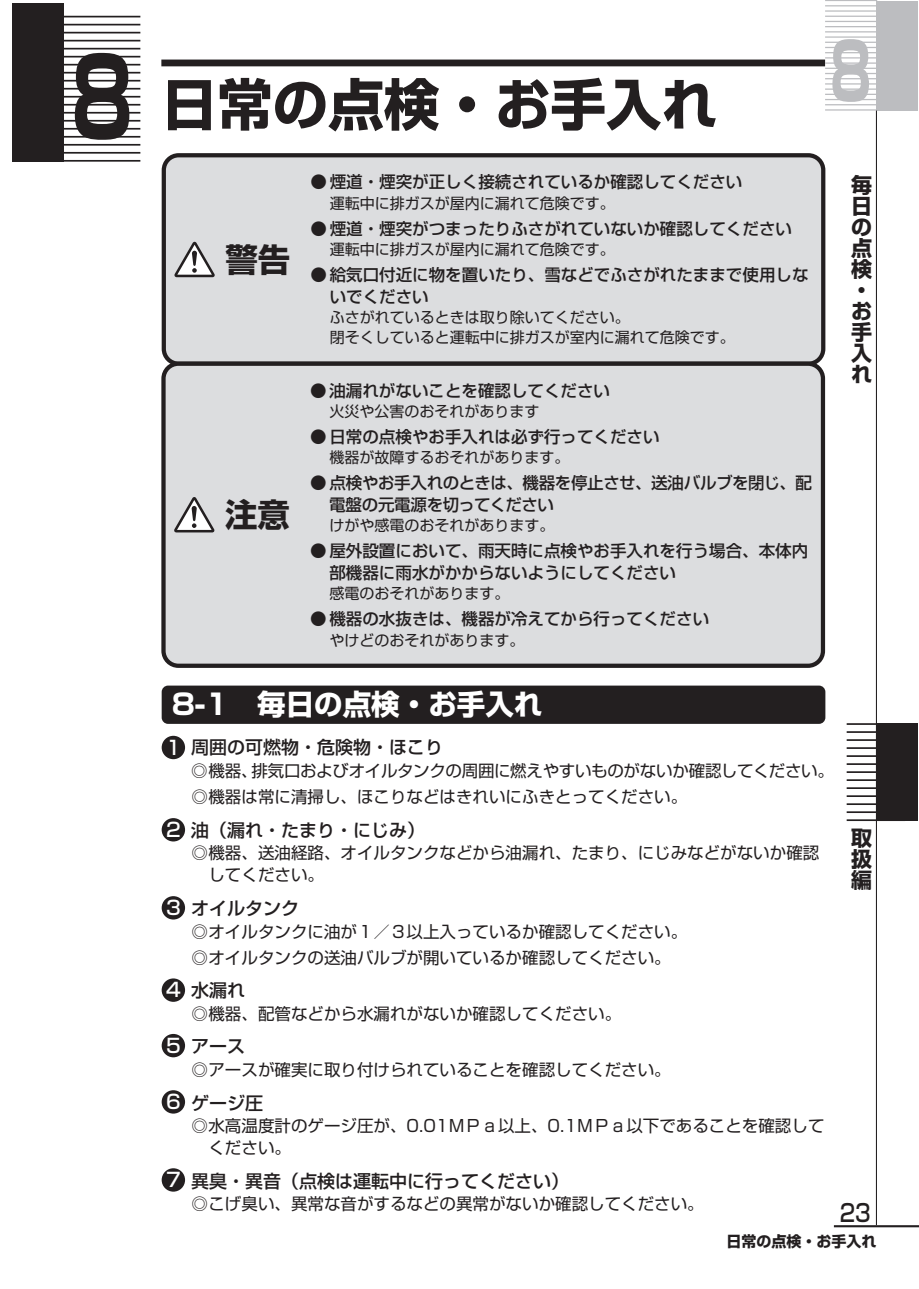
<style>
.page{position:relative;width:919px;height:1289px;background:#fff}
.page>*{position:absolute;margin:0;border:0;box-sizing:border-box;transform-origin:0 0}
.t1{font:700 108px "Shin Go Pro";color:#231f20;scale:.7 1}
.t2{font:700 78px "Shin Go Pro";color:#bcbdc0;scale:.65 1}
.見出し1_章{font:700 55.5px "Shin Go Pro";color:#231f20}
.PLタイトル{font:700 32.4px "Shin Go Pro";color:#231f20}
.t3{font:700 28.5px "Shin Go Pro";color:#fff}
.t4{font:500 24px "Shin Go Pro";color:#231f20;scale:.85 1}
.t5{font:700 21px/21px "Shin Go Pro";color:#231f20;text-align:justify}
.番号{font:500 19.35px "Shin Go Pro";color:#fff}
.本文_12pt-M{font:500 18px "Shin Go Pro";color:#231f20}
.t6{font:16.5px/21.8px "Shin Go Pro";color:#231f20}
.t7{font:500 16.5px/21.8px "Shin Go Pro";color:#231f20}
.t8{font:500 16.5px/21.8px "Shin Go Pro";letter-spacing:-.025em;color:#231f20}
.t9{font:16.5px "Shin Go Pro";letter-spacing:-.02em;color:#231f20}
.PL文字小_本文中{font:15px/20.2px "Shin Go Pro";color:#231f20}
.t10{font:700 15px "Shin Go Pro";color:#231f20}
</style>
<div class="page">
<hr style="left:833px;top:1225px;width:85px;height:2px;background:#231f20">
<div style="left:161px;top:60px;width:664px;height:6px;background:#231f20"></div>
<div style="left:876px;top:1px;width:42px;height:110px;background:#bcbdc0"></div>
<div style="left:876px;top:723px;width:41px;height:98px;background:#231f20"></div>
<hr style="left:846px;top:723px;width:59px;height:2px;background:#231f20">
<hr style="left:846px;top:731px;width:59px;height:2px;background:#231f20">
<hr style="left:846px;top:739px;width:59px;height:2px;background:#231f20">
<hr style="left:846px;top:747px;width:59px;height:2px;background:#231f20">
<hr style="left:846px;top:755px;width:59px;height:2px;background:#231f20">
<hr style="left:846px;top:763px;width:59px;height:2px;background:#231f20">
<hr style="left:846px;top:771px;width:59px;height:2px;background:#231f20">
<hr style="left:846px;top:779px;width:59px;height:2px;background:#231f20">
<hr style="left:846px;top:787px;width:59px;height:2px;background:#231f20">
<hr style="left:846px;top:795px;width:59px;height:2px;background:#231f20">
<hr style="left:846px;top:803px;width:59px;height:2px;background:#231f20">
<hr style="left:846px;top:811px;width:59px;height:2px;background:#231f20">
<hr style="left:846px;top:819px;width:59px;height:2px;background:#231f20">
<div style="left:13px;top:3px;width:51px;height:159px;background:#231f20"></div>
<hr style="left:42px;top:16px;width:98px;height:1px;background:#231f20">
<hr style="left:42px;top:24px;width:98px;height:1px;background:#231f20">
<hr style="left:42px;top:32px;width:98px;height:1px;background:#231f20">
<hr style="left:42px;top:40px;width:98px;height:1px;background:#231f20">
<hr style="left:42px;top:48px;width:98px;height:1px;background:#231f20">
<hr style="left:42px;top:56px;width:98px;height:1px;background:#231f20">
<hr style="left:42px;top:64px;width:98px;height:1px;background:#231f20">
<hr style="left:42px;top:72px;width:98px;height:1px;background:#231f20">
<hr style="left:42px;top:80px;width:98px;height:2px;background:#231f20">
<hr style="left:42px;top:88px;width:98px;height:2px;background:#231f20">
<hr style="left:42px;top:96px;width:98px;height:2px;background:#231f20">
<hr style="left:42px;top:104px;width:98px;height:2px;background:#231f20">
<hr style="left:42px;top:112px;width:98px;height:2px;background:#231f20">
<hr style="left:42px;top:120px;width:98px;height:2px;background:#231f20">
<hr style="left:42px;top:128px;width:98px;height:2px;background:#231f20">
<hr style="left:42px;top:136px;width:98px;height:2px;background:#231f20">
<hr style="left:42px;top:144px;width:98px;height:2px;background:#231f20">
<hr style="left:42px;top:152px;width:98px;height:2px;background:#231f20">
<hr style="left:42px;top:160px;width:98px;height:2px;background:#231f20">
<hr style="left:825px;top:16px;width:52px;height:1px;background:#bcbdc0">
<hr style="left:825px;top:21px;width:52px;height:1px;background:#bcbdc0">
<hr style="left:825px;top:26px;width:52px;height:1px;background:#bcbdc0">
<hr style="left:825px;top:31px;width:52px;height:1px;background:#bcbdc0">
<hr style="left:825px;top:37px;width:52px;height:1px;background:#bcbdc0">
<hr style="left:825px;top:42px;width:52px;height:1px;background:#bcbdc0">
<hr style="left:825px;top:47px;width:52px;height:1px;background:#bcbdc0">
<hr style="left:825px;top:52px;width:52px;height:1px;background:#bcbdc0">
<hr style="left:825px;top:57px;width:52px;height:1px;background:#bcbdc0">
<hr style="left:825px;top:63px;width:52px;height:1px;background:#bcbdc0">
<hr style="left:825px;top:68px;width:52px;height:1px;background:#bcbdc0">
<hr style="left:825px;top:73px;width:52px;height:1px;background:#bcbdc0">
<hr style="left:825px;top:78px;width:52px;height:1px;background:#bcbdc0">
<hr style="left:825px;top:83px;width:52px;height:1px;background:#bcbdc0">
<hr style="left:825px;top:89px;width:52px;height:1px;background:#bcbdc0">
<hr style="left:825px;top:94px;width:52px;height:1px;background:#bcbdc0">
<hr style="left:825px;top:99px;width:52px;height:1px;background:#bcbdc0">
<hr style="left:825px;top:104px;width:52px;height:1px;background:#bcbdc0">
<hr style="left:825px;top:109px;width:52px;height:1px;background:#bcbdc0">
<hr style="left:825px;top:11px;width:52px;height:1px;background:#bcbdc0">
<hr style="left:825px;top:5px;width:52px;height:1px;background:#bcbdc0">
<hr style="left:825px;top:0;width:52px;height:1px;background:#bcbdc0">
<hr style="left:875px;top:111px;width:1px;height:1114px;background:#231f20">
<div style="left:162px;top:685px;width:663px;height:39px;background:#231f20;border-radius:6px"></div>
<div style="left:164px;top:155px;width:659px;height:209px;background:#dcdddf;border-radius:15px"></div>
<div style="left:162px;top:153px;width:663px;height:213px;border:4px solid #231f20;border-radius:15px"></div>
<svg style="left:174px;top:242px;width:41px;height:35px"></svg>
<div style="left:163px;top:364px;width:659px;height:301px;background:#dcdddf;border-radius:15px"></div>
<div style="left:161px;top:361px;width:664px;height:307px;border:4px solid #231f20;border-radius:15px"></div>
<svg style="left:174px;top:497px;width:40px;height:35px"></svg>
<div style="left:162px;top:735px;width:23px;height:24px;background:#231f20;border-radius:50%"></div>
<div style="left:162px;top:818px;width:23px;height:23px;background:#231f20;border-radius:50%"></div>
<div style="left:162px;top:896px;width:23px;height:23px;background:#231f20;border-radius:50%"></div>
<div style="left:162px;top:978px;width:23px;height:23px;background:#231f20;border-radius:50%"></div>
<div style="left:162px;top:1033px;width:23px;height:24px;background:#231f20;border-radius:50%"></div>
<div style="left:162px;top:1090px;width:23px;height:23px;background:#231f20;border-radius:50%"></div>
<div style="left:162px;top:1168px;width:23px;height:23px;background:#231f20;border-radius:50%"></div>
<h1 class="t1" style="left:71px;top:12px;width:90px">8</h1>
<p class="見出し1_章" style="left:162px;top:60px;width:556px">日常の点検・お手入れ</p>
<p class="PLタイトル" style="left:225px;top:234px;width:66px">警告</p>
<p class="PLタイトル" style="left:225px;top:489px;width:66px">注意</p>
<p class="t7" style="left:310px;top:169px;width:433px">● 煙道・煙突が正しく接続されているか確認してください</p>
<p class="PL文字小_本文中" style="left:330px;top:191px;width:286px">運転中に排ガスが屋内に漏れて危険です。</p>
<p class="t7" style="left:310px;top:215px;width:483px">● 煙道・煙突がつまったりふさがれていないか確認してください</p>
<p class="PL文字小_本文中" style="left:330px;top:237px;width:286px">運転中に排ガスが屋内に漏れて危険です。</p>
<p class="t7" style="left:330px;top:262px;width:480px;text-indent:-19px">● 給気口付近に物を置いたり、雪などでふさがれたままで使用しないでください</p>
<p class="PL文字小_本文中" style="left:330px;top:305px;width:406px">ふさがれているときは取り除いてください。<br>閉そくしていると運転中に排ガスが室内に漏れて危険です。</p>
<p class="t7" style="left:310px;top:377px;width:301px">● 油漏れがないことを確認してください</p>
<p class="PL文字小_本文中" style="left:329px;top:399px;width:212px">火災や公害のおそれがあります</p>
<p class="t7" style="left:310px;top:424px;width:351px">● 日常の点検やお手入れは必ず行ってください</p>
<p class="PL文字小_本文中" style="left:329px;top:445px;width:242px">機器が故障するおそれがあります。</p>
<p class="t8" style="left:329px;top:470px;width:484px;text-indent:-19px">● 点検やお手入れのときは、機器を停止させ、送油バルブを閉じ、配電盤の元電源を切ってください</p>
<p class="PL文字小_本文中" style="left:329px;top:513px;width:227px">けがや感電のおそれがあります。</p>
<p class="t7" style="left:329px;top:538px;width:480px;text-indent:-19px">● 屋外設置において、雨天時に点検やお手入れを行う場合、本体内部機器に雨水がかからないようにしてください</p>
<p class="PL文字小_本文中" style="left:329px;top:581px;width:182px">感電のおそれがあります。</p>
<p class="t7" style="left:310px;top:606px;width:400px">● 機器の水抜きは、機器が冷えてから行ってください</p>
<p class="PL文字小_本文中" style="left:329px;top:628px;width:196px">やけどのおそれがあります。</p>
<h2 class="t2" style="left:830px;top:10px;width:65px">8</h2>
<p class="t5" style="left:851px;top:172px;width:22px;text-align:left">毎日の点検・お手入れ</p>
<p class="t3" style="left:172px;top:681px;width:372px">8-1　毎日の点検・お手入れ</p>
<p class="番号" style="left:166px;top:731px;width:16px">1</p>
<p class="本文_12pt-M" style="left:191px;top:732px;width:253px">周囲の可燃物・危険物・ほこり</p>
<p class="t9" style="left:191px;top:757px;width:644px">◎機器、排気口およびオイルタンクの周囲に燃えやすいものがないか確認してください。</p>
<p class="t6" style="left:191px;top:784px;width:497px">◎機器は常に清掃し、ほこりなどはきれいにふきとってください。</p>
<p class="番号" style="left:166px;top:813px;width:16px">2</p>
<p class="本文_12pt-M" style="left:191px;top:815px;width:235px">油（漏れ・たまり・にじみ）</p>
<p class="t6" style="left:208px;top:840px;width:612px;text-indent:-17px">◎機器、送油経路、オイルタンクなどから油漏れ、たまり、にじみなどがないか確認してください。</p>
<p class="番号" style="left:166px;top:891px;width:16px">3</p>
<p class="本文_12pt-M" style="left:191px;top:893px;width:109px">オイルタンク</p>
<p class="t6" style="left:191px;top:918px;width:497px">◎オイルタンクに油が１／３以上入っているか確認してください。</p>
<p class="t6" style="left:191px;top:944px;width:481px">◎オイルタンクの送油バルブが開いているか確認してください。</p>
<p class="番号" style="left:166px;top:974px;width:16px">4</p>
<p class="本文_12pt-M" style="left:191px;top:975px;width:55px">水漏れ</p>
<p class="t6" style="left:191px;top:1000px;width:431px">◎機器、配管などから水漏れがないか確認してください。</p>
<p class="番号" style="left:166px;top:1029px;width:16px">5</p>
<p class="本文_12pt-M" style="left:191px;top:1031px;width:55px">アース</p>
<p class="t6" style="left:191px;top:1056px;width:481px">◎アースが確実に取り付けられていることを確認してください。</p>
<p class="番号" style="left:166px;top:1085px;width:16px">6</p>
<p class="本文_12pt-M" style="left:191px;top:1087px;width:73px">ゲージ圧</p>
<p class="t6" style="left:208px;top:1113px;width:617px;text-indent:-17px">◎水高温度計のゲージ圧が、0.01ＭＰａ以上、0.1ＭＰａ以下であることを確認してください。</p>
<p class="番号" style="left:166px;top:1163px;width:16px">7</p>
<p class="本文_12pt-M" style="left:191px;top:1165px;width:379px">異臭・異音（点検は運転中に行ってください）</p>
<p class="t6" style="left:191px;top:1191px;width:514px">◎こげ臭い、異常な音がするなどの異常がないか確認してください。</p>
<p class="t5" style="left:851px;top:825px;width:22px">取扱編</p>
<h3 class="t4" style="left:839px;top:1192px;width:38px">23</h3>
<p class="t10" style="left:726px;top:1229px;width:152px">日常の点検・お手入れ</p>
</div>
